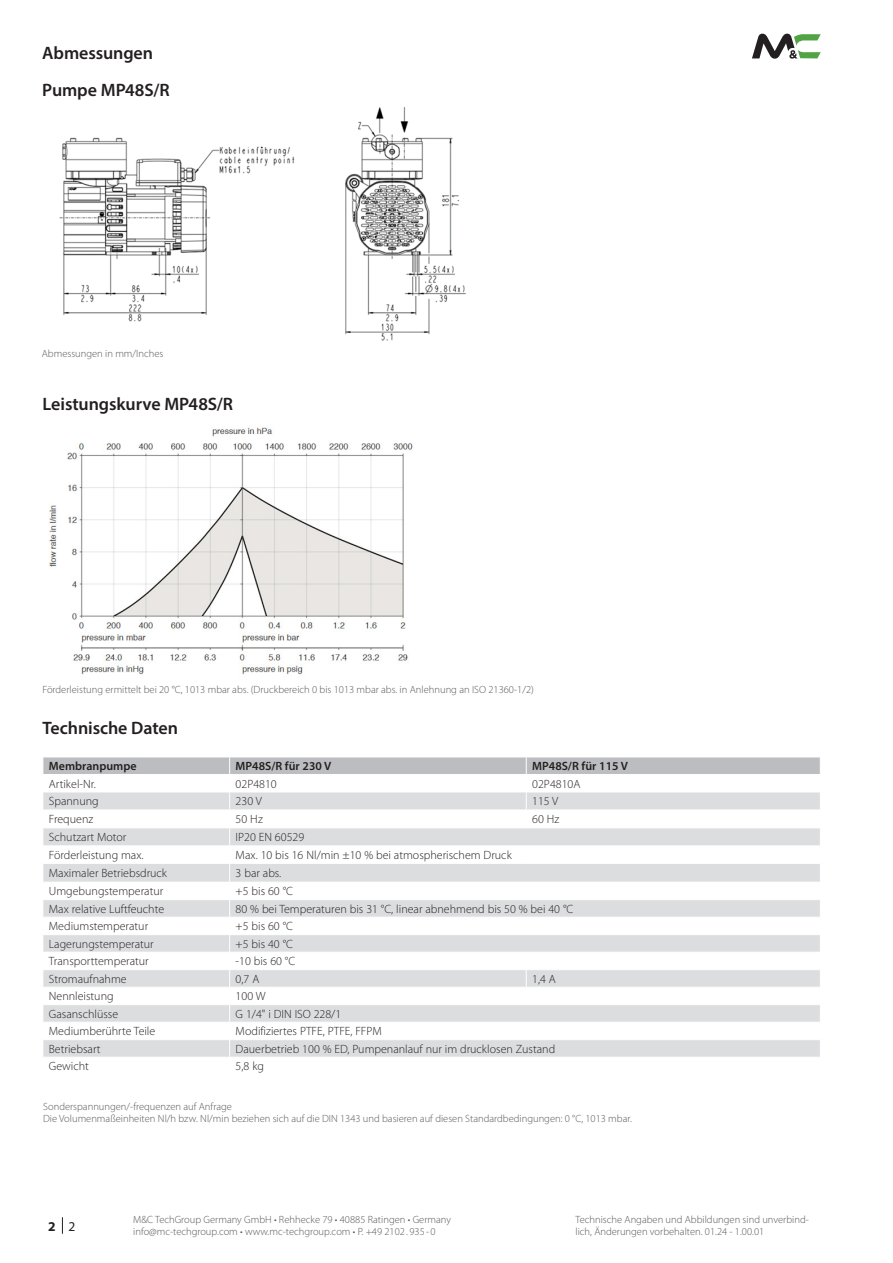
<style>
.page{position:relative;width:893px;height:1263px;background:#fff}
.page>*{position:absolute;margin:0;border:0;box-sizing:border-box;transform-origin:0 0}
._2_-_1_Body_HL{font:600 18px "Myriad Pro";letter-spacing:-.005em;color:#231f20}
.t1{font:700 13.5px "Myriad Pro";color:#231f20}
._2_-_1_Table_Item{font:300 12px "Myriad Pro";color:#231f20}
._2_-_1_Table_HL{font:600 12px "Myriad Pro";color:#231f20}
._1_-_4_Footer{font:300 10.5px/12px "Myriad Pro";color:#57585a}
.s1{font-weight:400}
</style>
<div class="page">
<svg style="left:62px;top:1217px;width:1px;height:16px"></svg>
<svg style="left:752px;top:34px;width:69px;height:25px"></svg>
<img style="left:59px;top:107px;width:407px;height:234px">
<img style="left:49px;top:427px;width:364px;height:248px">
<svg style="left:43px;top:757px;width:777px;height:300px"></svg>
<p class="_2_-_1_Body_HL" style="left:42px;top:41px;width:112px">Abmessungen</p>
<p class="_2_-_1_Body_HL" style="left:42px;top:78px;width:129px">Pumpe MP48S/R</p>
<p class="_1_-_4_Footer" style="left:42px;top:347px;width:123px">Abmessungen in mm/Inches</p>
<p class="_2_-_1_Body_HL" style="left:43px;top:392px;width:192px">Leistungskurve MP48S/R</p>
<p class="_1_-_4_Footer" style="left:43px;top:684px;width:493px">Förderleistung ermittelt bei 20 °C, 1013 mbar abs. (Druckbereich 0 bis 1013 mbar abs. in Anlehnung an ISO 21360-1/2)</p>
<p class="_2_-_1_Body_HL" style="left:43px;top:717px;width:137px">Technische Daten</p>
<p class="_2_-_1_Table_HL" style="left:49px;top:758px;width:89px">Membranpumpe</p>
<p class="_2_-_1_Table_HL" style="left:236px;top:758px;width:97px">MP48S/R für 230 V</p>
<p class="_2_-_1_Table_HL" style="left:532px;top:758px;width:97px">MP48S/R für 115 V</p>
<p class="_2_-_1_Table_Item" style="left:49px;top:776px;width:49px">Artikel-Nr.</p>
<p class="_2_-_1_Table_Item" style="left:236px;top:776px;width:43px">02P4810</p>
<p class="_2_-_1_Table_Item" style="left:532px;top:776px;width:50px">02P4810A</p>
<p class="_2_-_1_Table_Item" style="left:49px;top:794px;width:51px">Spannung</p>
<p class="_2_-_1_Table_Item" style="left:236px;top:794px;width:28px">230 V</p>
<p class="_2_-_1_Table_Item" style="left:532px;top:794px;width:28px">115 V</p>
<p class="_2_-_1_Table_Item" style="left:49px;top:812px;width:46px">Frequenz</p>
<p class="_2_-_1_Table_Item" style="left:236px;top:812px;width:29px">50 Hz</p>
<p class="_2_-_1_Table_Item" style="left:532px;top:812px;width:29px">60 Hz</p>
<p class="_2_-_1_Table_Item" style="left:49px;top:830px;width:79px">Schutzart Motor</p>
<p class="_2_-_1_Table_Item" style="left:236px;top:830px;width:70px">IP20 EN 60529</p>
<p class="_2_-_1_Table_Item" style="left:49px;top:848px;width:96px">Förderleistung max.</p>
<p class="_2_-_1_Table_Item" style="left:236px;top:848px;width:278px">Max. 10 bis 16 Nl/min ±10 % bei atmospherischem Druck</p>
<p class="_2_-_1_Table_Item" style="left:49px;top:865px;width:120px">Maximaler Betriebsdruck</p>
<p class="_2_-_1_Table_Item" style="left:236px;top:865px;width:47px">3 bar abs.</p>
<p class="_2_-_1_Table_Item" style="left:49px;top:884px;width:116px">Umgebungstemperatur</p>
<p class="_2_-_1_Table_Item" style="left:236px;top:884px;width:59px">+5 bis 60 °C</p>
<p class="_2_-_1_Table_Item" style="left:49px;top:902px;width:117px">Max relative Luftfeuchte</p>
<p class="_2_-_1_Table_Item" style="left:236px;top:902px;width:339px">80 % bei Temperaturen bis 31 °C, linear abnehmend bis 50 % bei 40 °C</p>
<p class="_2_-_1_Table_Item" style="left:49px;top:919px;width:101px">Mediumstemperatur</p>
<p class="_2_-_1_Table_Item" style="left:236px;top:919px;width:59px">+5 bis 60 °C</p>
<p class="_2_-_1_Table_Item" style="left:49px;top:937px;width:106px">Lagerungstemperatur</p>
<p class="_2_-_1_Table_Item" style="left:236px;top:937px;width:59px">+5 bis 40 °C</p>
<p class="_2_-_1_Table_Item" style="left:49px;top:954px;width:101px">Transporttemperatur</p>
<p class="_2_-_1_Table_Item" style="left:236px;top:954px;width:61px">-10 bis 60 °C</p>
<p class="_2_-_1_Table_Item" style="left:49px;top:972px;width:79px">Stromaufnahme</p>
<p class="_2_-_1_Table_Item" style="left:236px;top:972px;width:25px">0,7 A</p>
<p class="_2_-_1_Table_Item" style="left:532px;top:972px;width:25px">1,4 A</p>
<p class="_2_-_1_Table_Item" style="left:49px;top:989px;width:66px">Nennleistung</p>
<p class="_2_-_1_Table_Item" style="left:236px;top:989px;width:31px">100 W</p>
<p class="_2_-_1_Table_Item" style="left:49px;top:1007px;width:71px">Gasanschlüsse</p>
<p class="_2_-_1_Table_Item" style="left:236px;top:1007px;width:107px">G 1/4" i DIN ISO 228/1</p>
<p class="_2_-_1_Table_Item" style="left:49px;top:1024px;width:108px">Mediumberührte Teile</p>
<p class="_2_-_1_Table_Item" style="left:236px;top:1024px;width:148px">Modifiziertes PTFE, PTFE, FFPM</p>
<p class="_2_-_1_Table_Item" style="left:49px;top:1042px;width:53px">Betriebsart</p>
<p class="_2_-_1_Table_Item" style="left:236px;top:1042px;width:321px">Dauerbetrieb 100 % ED, Pumpenanlauf nur im drucklosen Zustand</p>
<p class="_2_-_1_Table_Item" style="left:49px;top:1059px;width:42px">Gewicht</p>
<p class="_2_-_1_Table_Item" style="left:236px;top:1059px;width:30px">5,8 kg</p>
<p class="_1_-_4_Footer" style="left:43px;top:1100px;width:190px">Sonderspannungen/-frequenzen auf Anfrage</p>
<p class="_1_-_4_Footer" style="left:43px;top:1112px;width:590px">Die Volumenmaßeinheiten Nl/h bzw. Nl/min beziehen sich auf die DIN 1343 und basieren auf diesen Standardbedingungen: 0 °C, 1013 mbar.</p>
<p class="_1_-_4_Footer" style="left:133px;top:1213px;width:319px">M&amp;C TechGroup Germany GmbH • Rehhecke 79 • 40885 Ratingen • Germany info@mc-techgroup.com • www.mc-techgroup.com • P. +49 2102 . 935 - 0</p>
<p class="t1" style="left:48px;top:1217px;width:29px">2 <span class="s1">2</span></p>
<p class="_1_-_4_Footer" style="left:575px;top:1213px;width:235px">Technische Angaben und Abbildungen sind unverbind&shy;lich, Änderungen vorbehalten. 01.24 - 1.00.01</p>
</div>
